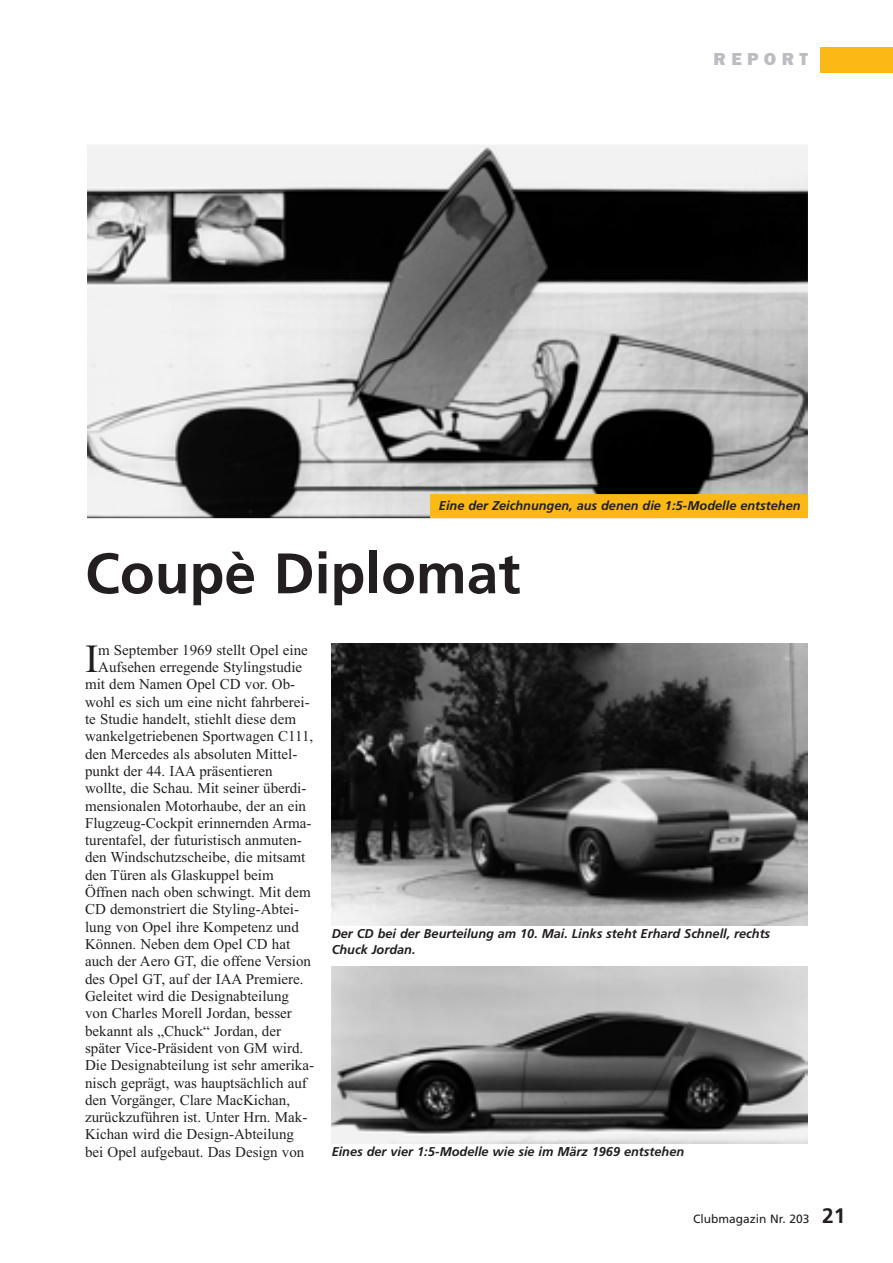
<style>
.page{position:relative;width:893px;height:1263px;background:#fff}
.page>*{position:absolute;margin:0;border:0;box-sizing:border-box;transform-origin:0 0}
.t1{font:700 57px "Frutiger";color:#231f20}
.t2{font:39.9px "Times New Roman";color:#231f20}
.t3{font:800 18px "Franklin Gothic Itc T";letter-spacing:.295em;color:#bcbdc0}
.t4{font:15px "Times New Roman";color:#231f20}
.t5{font:italic 700 12.75px/15.8px "Frutiger";color:#231f20}
.t6{font:12px "Frutiger";color:#231f20}
.s1{font-weight:700;font-size:21px}
</style>
<div class="page">
<div style="left:821px;top:47px;width:72px;height:25px;background:#fcb814"></div>
<img style="left:87px;top:145px;width:721px;height:373px">
<img style="left:332px;top:966px;width:476px;height:177px">
<img style="left:332px;top:644px;width:476px;height:281px">
<div style="left:431px;top:494px;width:377px;height:24px;background:#fcb814"></div>
<p class="t3" style="left:714px;top:53px;width:96px">REPORT</p>
<p class="t5" style="left:439px;top:498px;width:363px">Eine der Zeichnungen, aus denen die 1:5-Modelle entstehen</p>
<h1 class="t1" style="left:85px;top:550px;width:437px">Coupè Diplomat</h1>
<h2 class="t2" style="left:85px;top:644px;width:15px">I</h2>
<p class="t4" style="left:98px;top:644px;width:211px">m September 1969 stellt Opel eine</p>
<p class="t4" style="left:98px;top:662px;width:206px">Aufsehen erregende Stylingstudie</p>
<p class="t4" style="left:85px;top:679px;width:212px">mit dem Namen Opel CD vor. Ob-</p>
<p class="t4" style="left:85px;top:696px;width:226px">wohl es sich um eine nicht fahrberei-</p>
<p class="t4" style="left:85px;top:713px;width:213px">te Studie handelt, stiehlt diese dem</p>
<p class="t4" style="left:85px;top:731px;width:230px">wankelgetriebenen Sportwagen C111,</p>
<p class="t4" style="left:85px;top:748px;width:214px">den Mercedes als absoluten Mittel-</p>
<p class="t4" style="left:85px;top:765px;width:189px">punkt der 44. IAA präsentieren</p>
<p class="t4" style="left:85px;top:783px;width:223px">wollte, die Schau. Mit seiner überdi-</p>
<p class="t4" style="left:85px;top:800px;width:223px">mensionalen Motorhaube, der an ein</p>
<p class="t4" style="left:85px;top:817px;width:228px">Flugzeug-Cockpit erinnernden Arma-</p>
<p class="t4" style="left:85px;top:835px;width:218px">turentafel, der futuristisch anmuten-</p>
<p class="t4" style="left:85px;top:852px;width:222px">den Windschutzscheibe, die mitsamt</p>
<p class="t4" style="left:85px;top:869px;width:190px">den Türen als Glaskuppel beim</p>
<p class="t4" style="left:85px;top:887px;width:227px">Öffnen nach oben schwingt. Mit dem</p>
<p class="t4" style="left:85px;top:904px;width:216px">CD demonstriert die Styling-Abtei-</p>
<p class="t4" style="left:85px;top:921px;width:215px">lung von Opel ihre Kompetenz und</p>
<p class="t4" style="left:85px;top:939px;width:207px">Können. Neben dem Opel CD hat</p>
<p class="t4" style="left:85px;top:956px;width:227px">auch der Aero GT, die offene Version</p>
<p class="t4" style="left:85px;top:973px;width:220px">des Opel GT, auf der IAA Premiere.</p>
<p class="t4" style="left:85px;top:990px;width:206px">Geleitet wird die Designabteilung</p>
<p class="t4" style="left:85px;top:1008px;width:208px">von Charles Morell Jordan, besser</p>
<p class="t4" style="left:85px;top:1025px;width:198px">bekannt als „Chuck“ Jordan, der</p>
<p class="t4" style="left:85px;top:1042px;width:220px">später Vice-Präsident von GM wird.</p>
<p class="t4" style="left:85px;top:1060px;width:230px">Die Designabteilung ist sehr amerika-</p>
<p class="t4" style="left:85px;top:1077px;width:223px">nisch geprägt, was hauptsächlich auf</p>
<p class="t4" style="left:85px;top:1094px;width:207px">den Vorgänger, Clare MacKichan,</p>
<p class="t4" style="left:85px;top:1112px;width:224px">zurückzuführen ist. Unter Hrn. Mak-</p>
<p class="t4" style="left:85px;top:1129px;width:211px">Kichan wird die Design-Abteilung</p>
<p class="t4" style="left:85px;top:1146px;width:221px">bei Opel aufgebaut. Das Design von</p>
<p class="t5" style="left:332px;top:1145px;width:354px">Eines der vier 1:5-Modelle wie sie im März 1969 entstehen</p>
<p class="t5" style="left:332px;top:926px;width:440px">Der CD bei der Beurteilung am 10. Mai. Links steht Erhard Schnell, rechts<br>Chuck Jordan.</p>
<p class="t6" style="left:693px;top:1214px;width:154px">Clubmagazin Nr. 203 <span class="s1">21</span></p>
</div>
